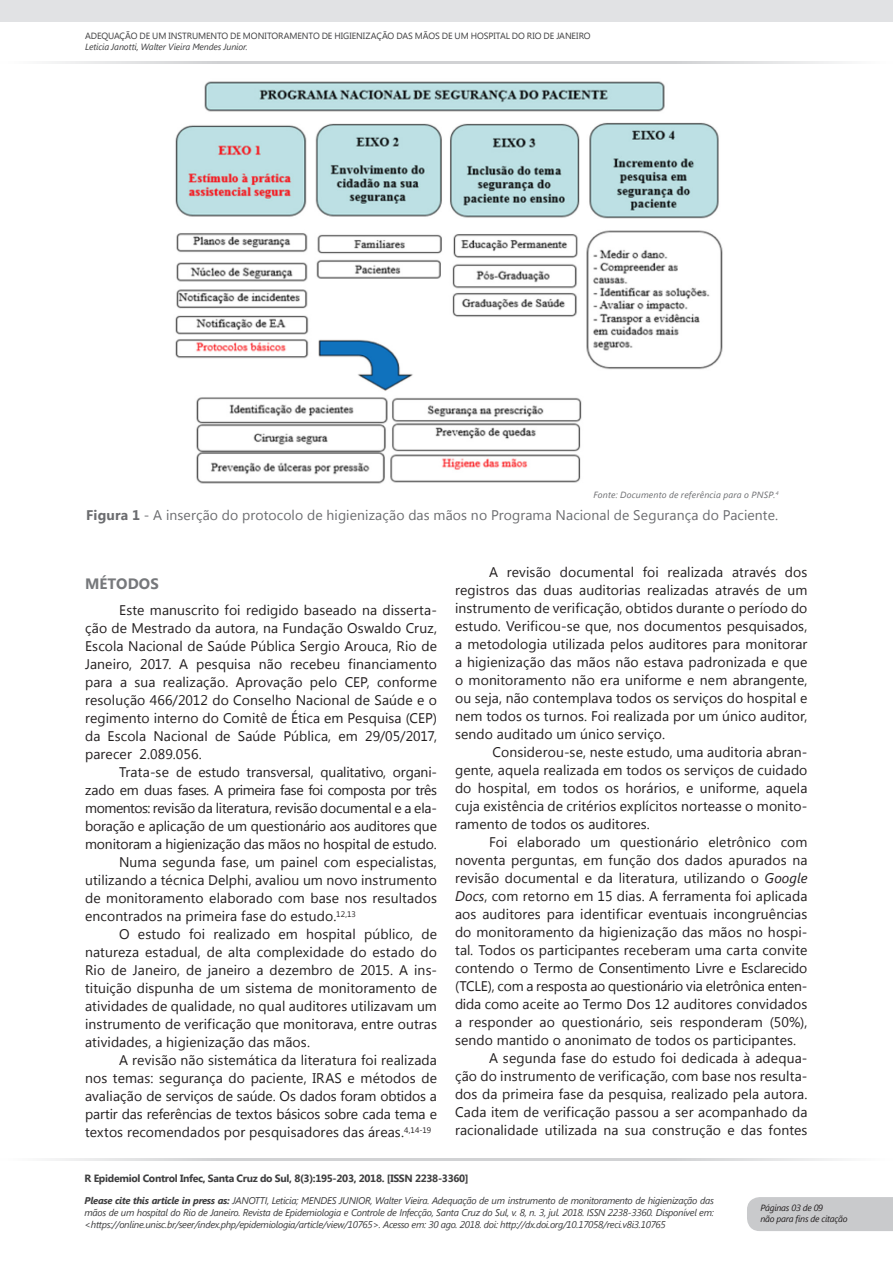
<style>
.page{position:relative;width:893px;height:1263px;background:#fff}
.page>*{position:absolute;margin:0;border:0;box-sizing:border-box;transform-origin:0 0}
.SESSAO{font:700 15px "Segoe UI";letter-spacing:.005em;color:#76787b}
.texto_ok{font:13.95px/18px "Segoe UI";letter-spacing:.005em;color:#231f20;text-align:justify}
.TABELA{font:13.95px "Segoe UI";letter-spacing:.01em;color:#6c6d70}
.t1{font:700 10.5px "Segoe UI";letter-spacing:-.03em;color:#3e3e3f}
.t2{font:italic 9.75px/11.7px "Segoe UI";letter-spacing:-.03em;color:#3e3e3f;text-align:justify}
.t3{font:9px "Segoe UI";letter-spacing:-.01em;color:#3e3e3f}
.t4{font:italic 9px "Segoe UI";letter-spacing:-.015em;color:#3e3e3f}
.legenda_TABELA{font:italic 9px "Segoe UI";letter-spacing:.02em;color:#6c6d70}
.t5{font:italic 9px "Segoe UI";letter-spacing:-.03em;color:#231f20}
.s1{font-weight:700}
.s2{font-style:italic}
</style>
<div class="page">
<hr style="left:0;top:61px;width:447px;height:3px;background:#d1d2d4">
<hr style="left:446px;top:61px;width:447px;height:3px;background:#d1d2d4">
<div style="left:0;top:0;width:893px;height:21px;background:#e1e2e4"></div>
<div style="left:747px;top:1197px;width:146px;height:34px;background:#c9cacc"></div>
<hr style="left:0;top:1158px;width:446px;height:3px;background:#d1d2d4">
<hr style="left:446px;top:1158px;width:446px;height:3px;background:#d1d2d4">
<img style="left:175px;top:81px;width:548px;height:403px">
<p class="t3" style="left:85px;top:29px;width:507px">ADEQUAÇÃO DE UM INSTRUMENTO DE MONITORAMENTO DE HIGIENIZAÇÃO DAS MÃOS DE UM HOSPITAL DO RIO DE JANEIRO</p>
<p class="t4" style="left:85px;top:40px;width:164px">Leticia Janotti, Walter Vieira Mendes Junior.</p>
<p class="legenda_TABELA" style="left:593px;top:489px;width:187px">Fonte: Documento de referência para o PNSP.<sup>4</sup></p>
<p class="TABELA" style="left:86px;top:505px;width:693px"><span class="s1">Figura 1</span> - A inserção do protocolo de higienização das mãos no Programa Nacional de Segurança do Paciente.</p>
<p class="SESSAO" style="left:85px;top:573px;width:75px">MÉTODOS</p>
<p class="texto_ok" style="left:85px;top:600px;width:353px;text-indent:34px">Este manuscrito foi redigido baseado na disserta&shy;ção de Mestrado da autora, na Fundação Oswaldo Cruz, Escola Nacional de Saúde Pública Sergio Arouca, Rio de Janeiro, 2017. A pesquisa não recebeu financiamento para a sua realização. Aprovação pelo CEP, conforme resolução 466/2012 do Conselho Nacional de Saúde e o regimento interno do Comitê de Ética em Pesquisa (CEP) da Escola Nacional de Saúde Pública, em 29/05/2017, parecer 2.089.056.</p>
<p class="texto_ok" style="left:85px;top:762px;width:353px;text-indent:34px">Trata-se de estudo transversal, qualitativo, organi&shy;zado em duas fases. A primeira fase foi composta por três momentos: revisão da literatura, revisão documental e a ela&shy;boração e aplicação de um questionário aos auditores que monitoram a higienização das mãos no hospital de estudo.</p>
<p class="texto_ok" style="left:85px;top:852px;width:353px;text-indent:34px">Numa segunda fase, um painel com especialistas, utilizando a técnica Delphi, avaliou um novo instrumento de monitoramento elaborado com base nos resultados encontrados na primeira fase do estudo.<sup>12,13</sup></p>
<p class="texto_ok" style="left:85px;top:924px;width:353px;text-indent:34px">O estudo foi realizado em hospital público, de natureza estadual, de alta complexidade do estado do Rio de Janeiro, de janeiro a dezembro de 2015. A ins&shy;tituição dispunha de um sistema de monitoramento de atividades de qualidade, no qual auditores utilizavam um instrumento de verificação que monitorava, entre outras atividades, a higienização das mãos.</p>
<p class="texto_ok" style="left:85px;top:1050px;width:353px;text-indent:34px">A revisão não sistemática da literatura foi realizada nos temas: segurança do paciente, IRAS e métodos de avaliação de serviços de saúde. Os dados foram obtidos a partir das referências de textos básicos sobre cada tema e textos recomendados por pesquisadores das áreas.<sup>4,14-19</sup></p>
<p class="texto_ok" style="left:455px;top:563px;width:354px;text-indent:34px">A revisão documental foi realizada através dos registros das duas auditorias realizadas através de um instrumento de verificação, obtidos durante o período do estudo. Verificou-se que, nos documentos pesquisados, a metodologia utilizada pelos auditores para monitorar a higienização das mãos não estava padronizada e que o monitoramento não era uniforme e nem abrangente, ou seja, não contemplava todos os serviços do hospital e nem todos os turnos. Foi realizada por um único auditor, sendo auditado um único serviço.</p>
<p class="texto_ok" style="left:455px;top:743px;width:354px;text-indent:38px">Considerou-se, neste estudo, uma auditoria abran&shy;gente, aquela realizada em todos os serviços de cuidado do hospital, em todos os horários, e uniforme, aquela cuja existência de critérios explícitos norteasse o monito&shy;ramento de todos os auditores.</p>
<p class="texto_ok" style="left:455px;top:833px;width:354px;text-indent:34px">Foi elaborado um questionário eletrônico com noventa perguntas, em função dos dados apurados na revisão documental e da literatura, utilizando o <span class="s2">Google Docs</span>, com retorno em 15 dias. A ferramenta foi aplicada aos auditores para identificar eventuais incongruências do monitoramento da higienização das mãos no hospi&shy;tal<span class="s2">.</span> Todos os participantes receberam uma carta convite contendo o Termo de Consentimento Livre e Esclarecido (TCLE), com a resposta ao questionário via eletrônica enten&shy;dida como aceite ao Termo Dos 12 auditores convidados a responder ao questionário, seis responderam (50%), sendo mantido o anonimato de todos os participantes.</p>
<p class="texto_ok" style="left:455px;top:1049px;width:354px;text-indent:34px">A segunda fase do estudo foi dedicada à adequa&shy;ção do instrumento de verificação, com base nos resulta&shy;dos da primeira fase da pesquisa, realizado pela autora.<br>Cada item de verificação passou a ser acompanhado da racionalidade utilizada na sua construção e das fontes</p>
<p class="t1" style="left:85px;top:1170px;width:386px">R Epidemiol Control Infec, Santa Cruz do Sul, 8(3):195-203, 2018. [ISSN 2238-3360]</p>
<p class="t2" style="left:85px;top:1194px;width:631px"><span class="s1">Please cite this article in press as:</span> JANOTTI, Leticia; MENDES JUNIOR, Walter Vieira. Adequação de um instrumento de monitoramento de higienização das mãos de um hospital do Rio de Janeiro. Revista de Epidemiologia e Controle de Infecção, Santa Cruz do Sul, v. 8, n. 3, jul. 2018. ISSN 2238-3360. Disponível em: &lt;https://online.unisc.br/seer/index.php/epidemiologia/article/view/10765&gt;. Acesso em: 30 ago. 2018. doi: http://dx.doi.org/10.17058/reci.v8i3.10765</p>
<p class="t5" style="left:760px;top:1201px;width:64px">Páginas 03 de 09</p>
<p class="t5" style="left:760px;top:1212px;width:88px">não para fins de citação</p>
</div>
